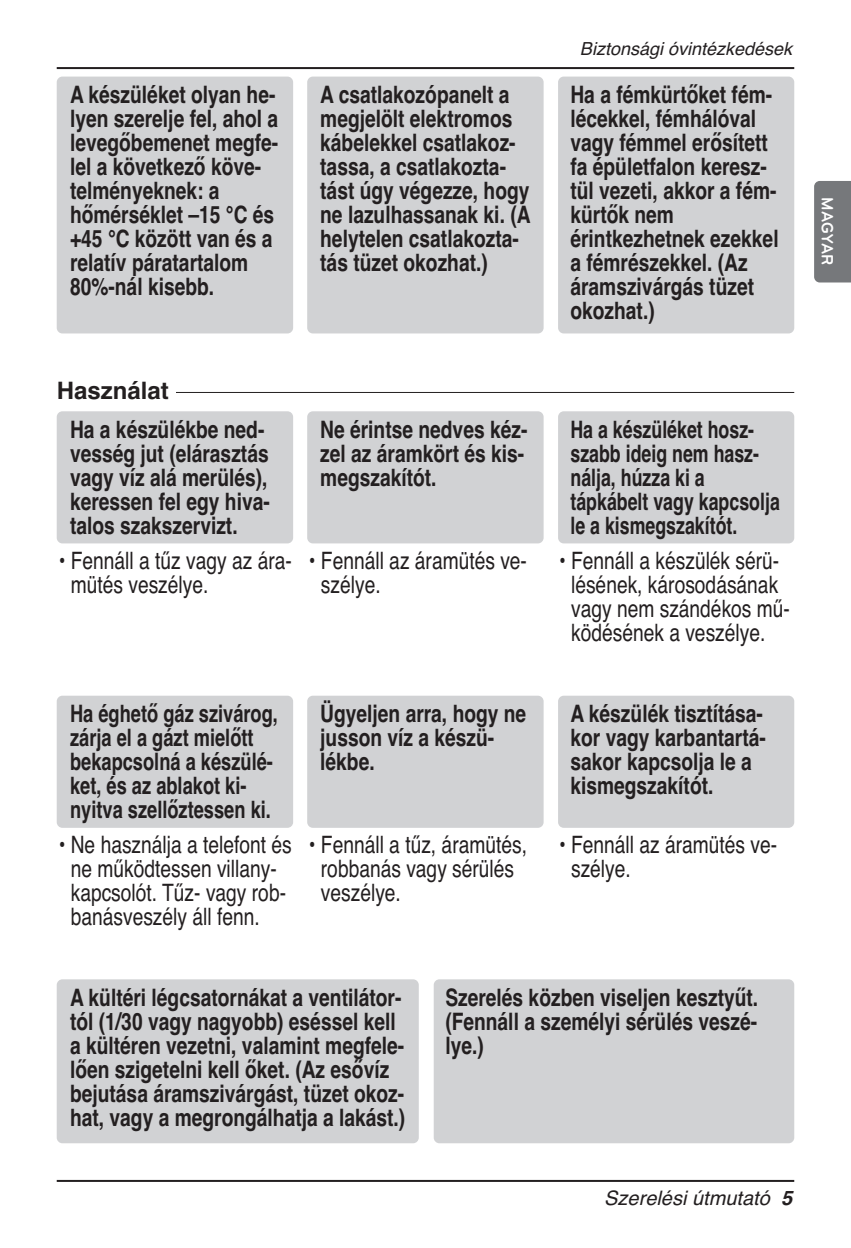
<style>
.page{position:relative;width:851px;height:1248px;background:#fff}
.page>*{position:absolute;margin:0;border:0;box-sizing:border-box;transform-origin:0 0}
.t1{font:700 24px/24px "Helvetica";color:#231f20;scale:.8 1}
.t2{font:24px/24px "Helvetica";color:#231f20;scale:.8 1}
.t3{font:700 24px/24px "Helvetica";color:#231f20;scale:.76 1}
.t4{font:700 24px/24px "Helvetica";color:#231f20;scale:.74 1}
.t5{font:700 24px "Helvetica";color:#231f20}
.t6{font:italic 20px "Helvetica";color:#231f20}
.t7{font:italic 18px "Helvetica";color:#231f20}
.t8{font:700 17px "Bryant LG";color:#fff;scale:.95 1}
.s1{font-weight:700}
</style>
<div class="page">
<hr style="left:57px;top:67px;width:737px;height:2px;background:#231f20">
<hr style="left:57px;top:1179px;width:737px;height:2px;background:#231f20">
<div style="left:814px;top:181px;width:36px;height:101px;background:#76787b"></div>
<div style="left:558px;top:77px;width:236px;height:256px;background:#d1d2d4;border-radius:6px"></div>
<div style="left:57px;top:77px;width:236px;height:256px;background:#d1d2d4;border-radius:6px"></div>
<div style="left:307px;top:77px;width:236px;height:256px;background:#d1d2d4;border-radius:6px"></div>
<hr style="left:153px;top:392px;width:641px;height:1px;background:#231f20">
<div style="left:57px;top:378px;width:119px;height:28px;background:#fff"></div>
<div style="left:558px;top:695px;width:236px;height:132px;background:#d1d2d4;border-radius:6px"></div>
<div style="left:57px;top:695px;width:236px;height:132px;background:#d1d2d4;border-radius:6px"></div>
<div style="left:307px;top:695px;width:236px;height:132px;background:#d1d2d4;border-radius:6px"></div>
<div style="left:558px;top:411px;width:236px;height:132px;background:#d1d2d4;border-radius:6px"></div>
<div style="left:57px;top:411px;width:236px;height:132px;background:#d1d2d4;border-radius:6px"></div>
<div style="left:307px;top:411px;width:236px;height:132px;background:#d1d2d4;border-radius:6px"></div>
<div style="left:433px;top:979px;width:361px;height:164px;background:#d1d2d4;border-radius:6px"></div>
<div style="left:57px;top:979px;width:361px;height:164px;background:#d1d2d4;border-radius:6px"></div>
<p class="t7" style="left:580px;top:42px;width:214px">Biztonsági óvintézkedések</p>
<p class="t1" style="left:70px;top:85px;width:262px">A készüléket olyan he&shy;lyen szerelje fel, ahol a levegőbemenet megfe&shy;lel a következő köve&shy;telményeknek: a hőmérséklet –15 °C és +45 °C között van és a relatív páratartalom<br>80%-nál kisebb.</p>
<p class="t1" style="left:320px;top:85px;width:264px">A csatlakozópanelt a megjelölt elektromos kábelekkel csatlakoz&shy;tassa, a csatlakozta&shy;tást úgy végezze, hogy ne lazulhassanak ki. (A helytelen csatlakozta&shy;tás tüzet okozhat.)</p>
<p class="t1" style="left:570px;top:85px;width:262px">Ha a fémkürtőket fém&shy;lécekkel, fémhálóval vagy fémmel erősített fa épületfalon keresz&shy;tül vezeti, akkor a fém&shy;kürtők nem érintkezhetnek ezekkel a fémrészekkel. (Az áramszivárgás tüzet okozhat.)</p>
<p class="t5" style="left:57px;top:381px;width:114px">Használat</p>
<p class="t1" style="left:70px;top:419px;width:251px">Ha a készülékbe ned&shy;vesség jut (elárasztás vagy víz alá merülés), keressen fel egy hiva&shy;talos szakszervizt.</p>
<p class="t2" style="left:71px;top:550px;width:278px;text-indent:-12px">• Fennáll a tűz vagy az ára&shy;mütés veszélye.</p>
<p class="t1" style="left:320px;top:419px;width:260px">Ne érintse nedves kéz&shy;zel az áramkört és kis&shy;megszakítót.</p>
<p class="t2" style="left:321px;top:550px;width:259px;text-indent:-12px">• Fennáll az áramütés ve&shy;szélye.</p>
<p class="t3" style="left:70px;top:703px;width:275px">Ha éghető gáz szivárog, zárja el a gázt mielőtt bekapcsolná a készülé&shy;ket, és az ablakot ki&shy;nyitva szellőztessen ki.</p>
<p class="t2" style="left:71px;top:835px;width:278px;text-indent:-12px">• Ne használja a telefont és ne működtessen villany&shy;kapcsolót. Tűz- vagy rob&shy;banásveszély áll fenn.</p>
<p class="t1" style="left:320px;top:703px;width:259px">Ügyeljen arra, hogy ne jusson víz a készü&shy;lékbe.</p>
<p class="t2" style="left:321px;top:835px;width:259px;text-indent:-12px">• Fennáll a tűz, áramütés, robbanás vagy sérülés veszélye.</p>
<p class="t4" style="left:570px;top:419px;width:284px">Ha a készüléket hosz&shy;szabb ideig nem hasz&shy;nálja, húzza ki a tápkábelt vagy kapcsolja le a kismegszakítót.</p>
<p class="t2" style="left:559px;top:550px;width:290px;text-align:center">• Fennáll a készülék sérü&shy;lésének, károsodásának vagy nem szándékos mű&shy;ködésének a veszélye.</p>
<p class="t1" style="left:570px;top:703px;width:246px">A készülék tisztítása&shy;kor vagy karbantartá&shy;sakor kapcsolja le a kismegszakítót.</p>
<p class="t2" style="left:571px;top:835px;width:259px;text-indent:-12px">• Fennáll az áramütés ve&shy;szélye.</p>
<p class="t1" style="left:70px;top:987px;width:420px">A kültéri légcsatornákat a ventilátor&shy;tól (1/30 vagy nagyobb) eséssel kell a kültéren vezetni, valamint megfele&shy;lően szigetelni kell őket. (Az esővíz bejutása áramszivárgást, tüzet okoz&shy;hat, vagy a megrongálhatja a lakást.)</p>
<p class="t1" style="left:445px;top:987px;width:392px;text-align:justify">Szerelés közben viseljen kesztyűt. (Fennáll a személyi sérülés veszé&shy;lye.)</p>
<p class="t6" style="left:604px;top:1190px;width:189px">Szerelési útmutató <span class="s1">5</span></p>
<p class="t8" style="left:837px;top:197px;width:73px;rotate:90deg">MAGYAR</p>
</div>
